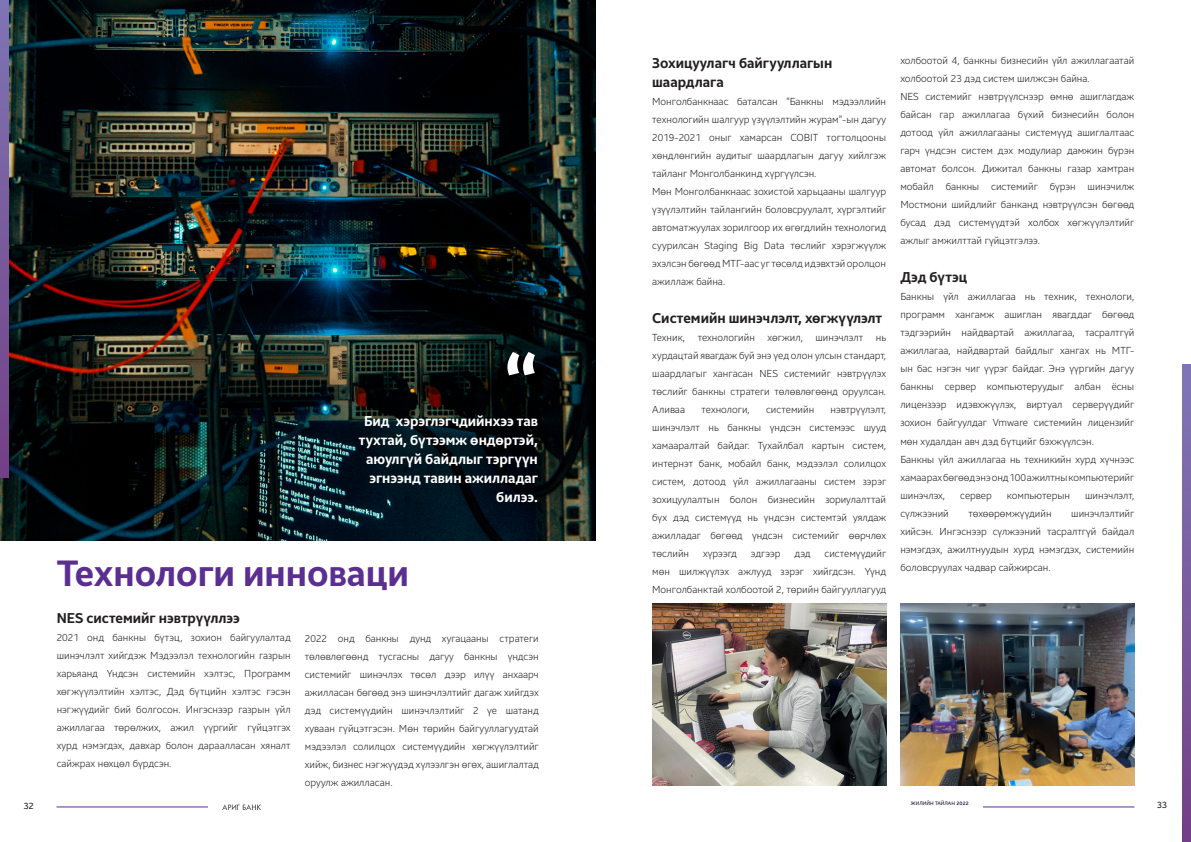
<style>
.page{position:relative;width:1191px;height:842px;background:#fff}
.page>*{position:absolute;margin:0;border:0;box-sizing:border-box;transform-origin:0 0}
.Sub_Title_white{font:700 72px "Samsung Sans";color:#fff}
.Headline{font:700 36px "Samsung Sans";color:#5b2e91}
.Sub_Title_white-2{font:700 14px/19px "Samsung Sans";color:#fff;text-align:right}
.Sub_Title{font:700 14px/19px "Samsung Sans";color:#231f20}
.body_text{font:300 10px/18px "Samsung Sans";color:#231f20;text-align:justify}
.t1{font:9px "Samsung Sans";color:#231f20}
.t2{font:5px "Samsung Sans";letter-spacing:.005em;color:#040022}
.s1{font-size:6px}
</style>
<div class="page">
<hr style="left:983px;top:806px;width:151px;height:1px;background:#5b2e91">
<hr style="left:57px;top:806px;width:151px;height:1px;background:#5b2e91">
<img style="left:0;top:0;width:595px;height:540px">
<svg style="left:1182px;top:364px;width:9px;height:478px;background:#795a9e"></svg>
<svg style="left:0;top:0;width:9px;height:477px;background:#795a9d"></svg>
<svg style="left:222px;top:804px;width:39px;height:6px"></svg>
<img style="left:900px;top:603px;width:234px;height:182px">
<img style="left:652px;top:603px;width:234px;height:182px">
<p class="Sub_Title_white" style="left:504px;top:331px;width:35px">“</p>
<p class="Sub_Title_white-2" style="left:359px;top:411px;width:181px">Бид хэрэглэгчдийнхээ тав тухтай, бүтээмж өндөртэй, аюулгүй байдлыг тэргүүн эгнээнд тавин ажилладаг билээ.</p>
<p class="Headline" style="left:57px;top:548px;width:354px">Технологи инноваци</p>
<p class="Sub_Title" style="left:57px;top:608px;width:184px">NES системийг нэвтрүүллээ</p>
<p class="body_text" style="left:57px;top:628px;width:235px">2021 онд банкны бүтэц, зохион байгуулалтад шинэчлэлт хийгдэж Мэдээлэл технологийн газрын харьяанд Үндсэн системийн хэлтэс, Программ хөгжүүлэлтийн хэлтэс, Дэд бүтцийн хэлтэс гэсэн нэгжүүдийг бий болгосон. Ингэснээр газрын үйл ажиллагаа төрөлжих, ажил үүргийг гүйцэтгэх хурд нэмэгдэх, давхар болон дараалласан хяналт сайжрах нөхцөл бүрдсэн.</p>
<p class="body_text" style="left:305px;top:629px;width:235px">2022 онд банкны дунд хугацааны стратеги төлөвлөгөөнд тусгасны дагуу банкны үндсэн системийг шинэчлэх төсөл дээр илүү анхаарч ажилласан бөгөөд энэ шинэчлэлтийг дагаж хийгдэх дэд системүүдийн шинэчлэлтийг 2 үе шатанд хуваан гүйцэтгэсэн. Мөн төрийн байгууллагуудтай мэдээлэл солилцох системүүдийн хөгжүүлэлтийг хийж, бизнес нэгжүүдэд хүлээлгэн өгөх, ашиглалтад оруулж ажилласан.</p>
<p class="Sub_Title" style="left:652px;top:53px;width:182px">Зохицуулагч байгууллагын шаардлага</p>
<p class="body_text" style="left:652px;top:92px;width:235px">Монголбанкнаас баталсан “Банкны мэдээллийн технологийн шалгуур үзүүлэлтийн журам”-ын дагуу 2019-2021 оныг хамарсан COBIT тогтолцооны хөндлөнгийн аудитыг шаардлагын дагуу хийлгэж тайланг Монголбанкинд хүргүүлсэн.</p>
<p class="body_text" style="left:652px;top:182px;width:235px">Мөн Монголбанкнаас зохистой харьцааны шалгуур үзүүлэлтийн тайлангийн боловсруулалт, хүргэлтийг автоматжуулах зорилгоор их өгөгдлийн технологид суурилсан Staging Big Data төслийг хэрэгжүүлж эхэлсэн бөгөөд МТГ-аас уг төсөлд идэвхтэй оролцон ажиллаж байна.</p>
<p class="Sub_Title" style="left:652px;top:308px;width:231px">Системийн шинэчлэлт, хөгжүүлэлт</p>
<p class="body_text" style="left:652px;top:328px;width:34px">Техник,</p>
<p class="body_text" style="left:697px;top:328px;width:59px">технологийн</p>
<p class="body_text" style="left:767px;top:328px;width:37px">хөгжил,</p>
<p class="body_text" style="left:815px;top:328px;width:49px">шинэчлэлт</p>
<p class="body_text" style="left:652px;top:328px;width:235px;text-indent:224px">нь хурдацтай явагдаж буй энэ үед олон улсын стандарт, шаардлагыг хангасан NES системийг нэвтрүүлэх төслийг банкны стратеги төлөвлөгөөнд оруулсан.<br>Аливаа</p>
<p class="body_text" style="left:701px;top:400px;width:50px">технологи,</p>
<p class="body_text" style="left:766px;top:400px;width:50px">системийн</p>
<p class="body_text" style="left:652px;top:400px;width:235px;text-indent:178px">нэвтрүүлэлт, шинэчлэлт нь банкны үндсэн системээс шууд хамааралтай байдаг. Тухайлбал картын систем, интернэт банк, мобайл банк, мэдээлэл солилцох систем, дотоод үйл ажиллагааны систем зэрэг зохицуулалтын болон бизнесийн зориулалттай бүх дэд системүүд нь үндсэн системтэй уялдаж ажилладаг бөгөөд үндсэн системийг өөрчлөх төслийн</p>
<p class="body_text" style="left:652px;top:544px;width:235px;text-indent:172px">системүүдийг мөн шилжүүлэх ажлууд зэрэг хийгдсэн. Үүнд Монголбанктай холбоотой 2, төрийн байгууллагууд</p>
<p class="body_text" style="left:703px;top:544px;width:35px">хүрээгд</p>
<p class="body_text" style="left:751px;top:544px;width:31px">эдгээр</p>
<p class="body_text" style="left:794px;top:544px;width:18px">дэд</p>
<p class="body_text" style="left:900px;top:52px;width:235px">холбоотой 4, банкны бизнесийн үйл ажиллагаатай холбоотой 23 дэд систем шилжсэн байна.</p>
<p class="body_text" style="left:900px;top:88px;width:235px">NES системийг нэвтрүүлснээр өмнө ашиглагдаж байсан гар ажиллагаа бүхий бизнесийн болон дотоод үйл ажиллагааны системүүд ашиглалтаас гарч үндсэн систем дэх модулиар дамжин бүрэн автомат болсон. Дижитал банкны газар хамтран мобайл банкны системийг бүрэн шинэчилж Мостмони шийдлийг банканд нэвтрүүлсэн бөгөөд бусад дэд системүүдтэй холбох хөгжүүлэлтийг ажлыг амжилттай гүйцэтгэлээ.</p>
<p class="Sub_Title" style="left:900px;top:268px;width:68px">Дэд бүтэц</p>
<p class="body_text" style="left:900px;top:288px;width:235px">Банкны үйл ажиллагаа нь техник, технологи, программ хангамж ашиглан явагддаг бөгөөд тэдгээрийн найдвартай ажиллагаа, тасралтгүй ажиллагаа, найдвартай байдлыг хангах нь МТГ&shy;ын бас нэгэн чиг үүрэг байдаг. Энэ үүргийн дагуу банкны сервер компьютеруудыг албан ёсны лицензээр идэвхжүүлэх, виртуал серверүүдийг зохион байгуулдаг Vmware системийн лицензийг мөн худалдан авч дэд бүтцийг бэхжүүлсэн.</p>
<p class="body_text" style="left:900px;top:450px;width:235px">Банкны үйл ажиллагаа нь техникийн хурд хүчнээс хамаарах бөгөөд энэ онд 100 ажилтны компьютерийг шинэчлэх,</p>
<p class="body_text" style="left:960px;top:486px;width:33px">сервер</p>
<p class="body_text" style="left:1006px;top:486px;width:65px">компьютерын</p>
<p class="body_text" style="left:1085px;top:486px;width:51px">шинэчлэлт,</p>
<p class="body_text" style="left:900px;top:504px;width:235px;text-indent:171px">шинэчлэлтийг хийсэн. Ингэснээр сүлжээний тасралтгүй байдал нэмэгдэх, ажилтнуудын хурд нэмэгдэх, системийн боловсруулах чадвар сайжирсан.</p>
<p class="body_text" style="left:900px;top:504px;width:50px">сүлжээний</p>
<p class="body_text" style="left:968px;top:504px;width:85px">төхөөрөмжүүдийн</p>
<p class="t2" style="left:911px;top:799px;width:59px">ЖИЛИЙН ТАЙЛАН <span class="s1">2022</span></p>
<p class="t1" style="left:24px;top:800px;width:12px">32</p>
<p class="t1" style="left:1157px;top:799px;width:12px">33</p>
</div>
